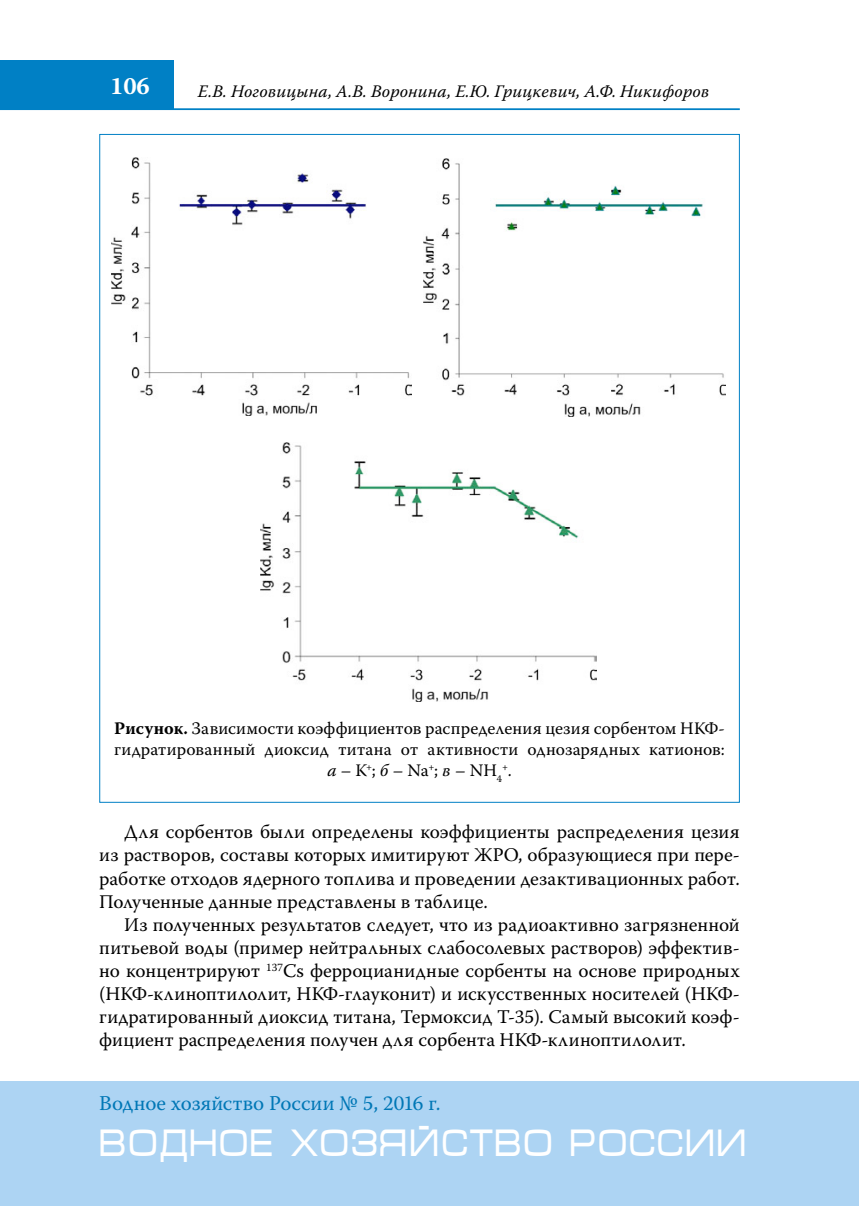
<style>
.page{position:relative;width:859px;height:1206px;background:#fff}
.page>*{position:absolute;margin:0;border:0;box-sizing:border-box;transform-origin:0 0}
.t1{font:38.5px "Micra";color:#fff;scale:.81 1}
.t2{font:700 24.5px "Warnock Pro";color:#fff}
.t3{font:21px "Warnock Pro";color:#0077b6}
.t4{font:19.25px/23.1px "Warnock Pro";letter-spacing:.005em;color:#000;text-align:justify}
.t5{font:17.5px/21px "Warnock Pro";letter-spacing:.01em;color:#000;text-align:center}
.t6{font:italic 17.5px "Warnock Pro";letter-spacing:.005em;color:#000}
.t7{font:10.15px "Warnock Pro";color:#000}
.s1{font-weight:700}
.s2{font-style:italic}
.s3{font-size:17.5px}
</style>
<div class="page">
<hr style="left:0;top:108px;width:739px;height:2px;background:#0080c5">
<div style="left:0;top:60px;width:174px;height:50px;background:#0080c5"></div>
<div style="left:0;top:1081px;width:858px;height:124px;background:#add4f3"></div>
<img style="left:111px;top:158px;width:300px;height:258px">
<img style="left:423px;top:158px;width:302px;height:258px">
<img style="left:260px;top:442px;width:336px;height:259px">
<p class="t2" style="left:110px;top:71px;width:41px">106</p>
<p class="t6" style="left:198px;top:81px;width:513px">Е.В. Ноговицына, А.В. Воронина, Е.Ю. Грицкевич, А.Ф. Никифоров</p>
<p class="t5" style="left:114px;top:717px;width:612px"><span class="s1">Рисунок.</span> Зависимости коэффициентов распределения цезия сорбентом НКФ&shy;гидратированный диоксид титана от активности однозарядных катионов: <span class="s2">а</span> – K<sup>+</sup>; <span class="s2">б</span> – Na<sup>+</sup>; <span class="s2">в</span> – NH<sub>4</sub></p>
<p class="t7" style="left:502px;top:760px;width:11px">+<span class="s3">.</span></p>
<p class="t4" style="left:99px;top:820px;width:641px;text-indent:25px">Для сорбентов были определены коэффициенты распределения цезия из растворов, составы которых имитируют ЖРО, образующиеся при пере&shy;работке отходов ядерного топлива и проведении дезактивационных работ.<br>Полученные данные представлены в таблице.</p>
<p class="t4" style="left:99px;top:912px;width:641px;text-indent:25px">Из полученных результатов следует, что из радиоактивно загрязненной питьевой воды (пример нейтральных слабосолевых растворов) эффектив&shy;но концентрируют <sup>137</sup>Cs ферроцианидные сорбенты на основе природных (НКФ-клиноптилолит, НКФ-глауконит) и искусственных носителей (НКФ&shy;гидратированный диоксид титана, Термоксид Т-35). Самый высокий коэф&shy;фициент распределения получен для сорбента НКФ-клиноптилолит.</p>
<p class="t3" style="left:99px;top:1090px;width:342px">Водное хозяйство России № 5, 2016 г.</p>
<h1 class="t1" style="left:99px;top:1122px;width:801px">ВОДНОЕ ХОЗЯЙСТВО РОССИИ</h1>
</div>
